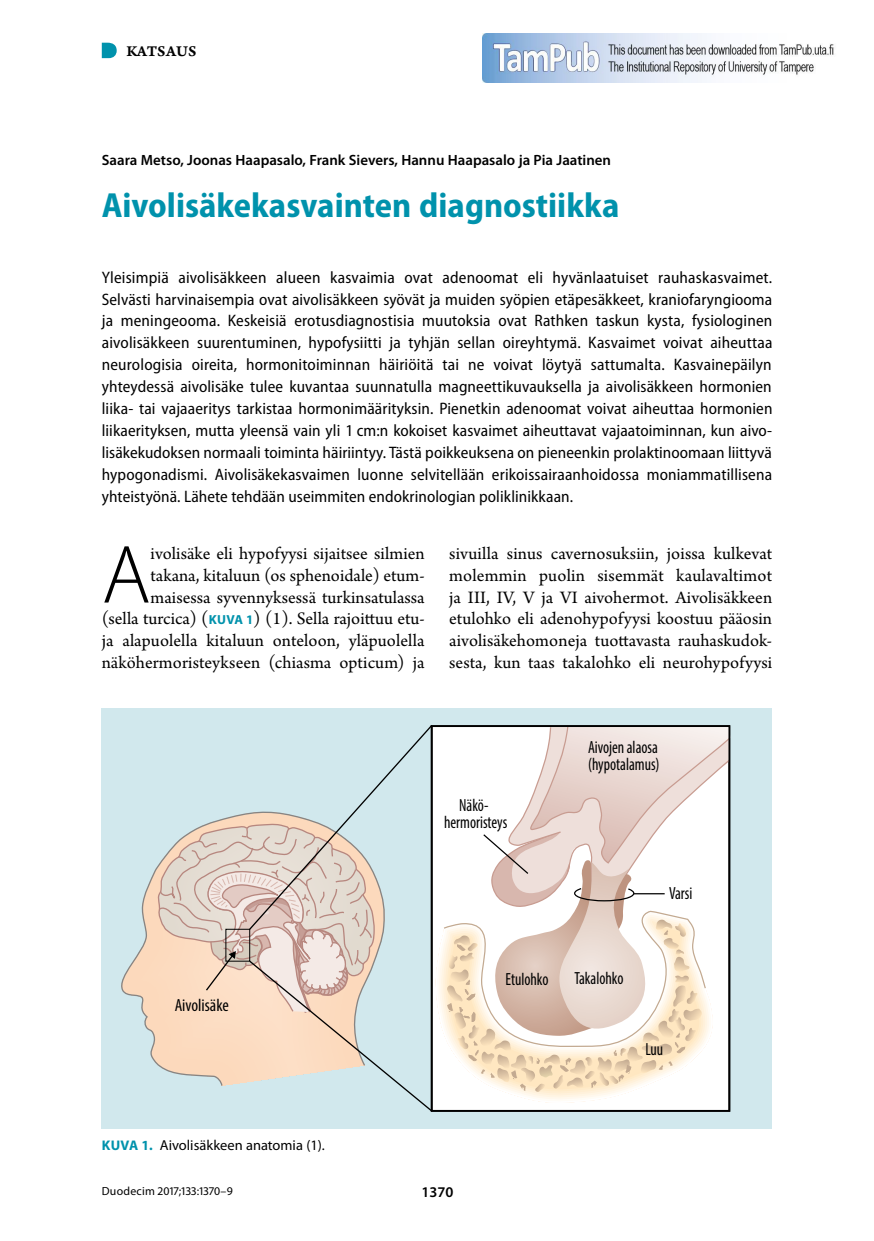
<style>
.page{position:relative;width:874px;height:1241px;background:#fff}
.page>*{position:absolute;margin:0;border:0;box-sizing:border-box;transform-origin:0 0}
.t1{font:300 83.3px "Myriad Pro";color:#000}
.t2{font:700 semi-condensed 35px "Myriad Pro";color:#0092ac}
.t3{font:18.38px/21.9px "Arno Pro";letter-spacing:.005em;color:#000;text-align:right}
.t4{font:condensed 17.68px/17.7px "Myriad Pro";color:#000;scale:.9 1}
.t5{font:condensed 17.68px "Myriad Pro";color:#000}
.t6{font:semi-condensed 16.62px/21.9px "Myriad Pro";letter-spacing:.005em;color:#000;text-align:justify}
.t7{font:15.75px "Arno Pro Smbd Caption";letter-spacing:.005em;color:#000}
.t8{font:600 14.88px "Myriad Pro";color:#000}
.t9{font:14.35px "Myriad Pro";color:#000}
.t10{font:11.9px "Myriad Pro";letter-spacing:.02em;color:#000}
.s1{font-family:"Myriad Pro";font-weight:700;font-size:13.12px;color:#0092ac}
.s2{font-weight:700;font-size:14px;color:#0092ac}
</style>
<div class="page">
<div style="left:102px;top:708px;width:669px;height:420px;background:#d1e8ed"></div>
<div style="left:431px;top:726px;width:298px;height:384px;background:#fff"></div>
<svg style="left:121px;top:867px;width:36px;height:198px"></svg>
<svg style="left:435px;top:939px;width:194px;height:164px"></svg>
<svg style="left:442px;top:725px;width:289px;height:366px"></svg>
<svg style="left:157px;top:726px;width:276px;height:386px"></svg>
<div style="left:430px;top:725px;width:299px;height:386px;border:2px solid #000"></div>
<svg style="left:102px;top:43px;width:15px;height:15px"></svg>
<img style="left:482px;top:33px;width:352px;height:50px">
<p class="t7" style="left:126px;top:41px;width:71px">KATSAUS</p>
<p class="t8" style="left:102px;top:150px;width:510px">Saara Metso, Joonas Haapasalo, Frank Sievers, Hannu Haapasalo ja Pia Jaatinen</p>
<h2 class="t2" style="left:102px;top:183px;width:519px">Aivolisäkekasvainten diagnostiikka</h2>
<p class="t6" style="left:102px;top:266px;width:672px">Yleisimpiä aivolisäkkeen alueen kasvaimia ovat adenoomat eli hyvänlaatuiset rauhaskasvaimet.<br>Selvästi harvinaisempia ovat aivolisäkkeen syövät ja muiden syöpien etäpesäkkeet, kraniofaryngiooma ja meningeooma. Keskeisiä erotusdiagnostisia muutoksia ovat Rathken taskun kysta, fysiologinen aivolisäkkeen suurentuminen, hypofysiitti ja tyhjän sellan oireyhtymä. Kasvaimet voivat aiheuttaa neurologisia oireita, hormonitoiminnan häiriöitä tai ne voivat löytyä sattumalta. Kasvainepäilyn yhteydessä aivolisäke tulee kuvantaa suunnatulla magneettikuvauksella ja aivolisäkkeen hormonien liika- tai vajaaeritys tarkistaa hormonimäärityksin. Pienetkin adenoomat voivat aiheuttaa hormonien liikaerityksen, mutta yleensä vain yli 1 cm:n kokoiset kasvaimet aiheuttavat vajaatoiminnan, kun aivo&shy;lisäkekudoksen normaali toiminta häiriintyy. Tästä poikkeuksena on pieneenkin prolaktinoomaan liittyvä hypogonadismi. Aivolisäkekasvaimen luonne selvitellään erikoissairaanhoidossa moniammatillisena yhteistyönä. Lähete tehdään useimmiten endokrinologian poliklinikkaan.</p>
<p class="t3" style="left:102px;top:543px;width:324px">ivolisäke eli hypofyysi sijaitsee silmien takana, kitaluun (os sphenoidale) etum&shy;maisessa syvennyksessä turkinsatulassa<br>(sella turcica) (<span class="s1">KUVA 1</span>) (1). Sella rajoittuu etu&shy;ja alapuolella kitaluun onteloon, yläpuolella näköhermoristeykseen (chiasma opticum) ja</p>
<p class="t3" style="left:449px;top:543px;width:324px;text-align:justify">sivuilla sinus cavernosuksiin, joissa kulkevat molemmin puolin sisemmät kaulavaltimot ja III, IV, V ja VI aivohermot. Aivolisäkkeen etulohko eli adenohypofyysi koostuu pääosin aivolisäkehomoneja tuottavasta rauhaskudok&shy;sesta, kun taas takalohko eli neurohypofyysi</p>
<h1 class="t1" style="left:102px;top:524px;width:50px">A</h1>
<p class="t5" style="left:175px;top:994px;width:56px">Aivolisäke</p>
<p class="t9" style="left:102px;top:1135px;width:224px"><span class="s2">KUVA 1.</span> Aivolisäkkeen anatomia (1).</p>
<p class="t4" style="left:444px;top:795px;width:72px;text-align:center">Näkö&shy;hermoristeys</p>
<p class="t4" style="left:587px;top:737px;width:81px">Aivojen alaosa (hypotalamus)</p>
<p class="t4" style="left:668px;top:884px;width:27px">Varsi</p>
<p class="t4" style="left:505px;top:970px;width:49px">Etulohko</p>
<p class="t4" style="left:574px;top:968px;width:56px">Takalohko</p>
<p class="t4" style="left:645px;top:1039px;width:21px">Luu</p>
<p class="t10" style="left:102px;top:1183px;width:132px">Duodecim 2017;133:1370–9</p>
<p class="t8" style="left:421px;top:1182px;width:33px">1370</p>
</div>
